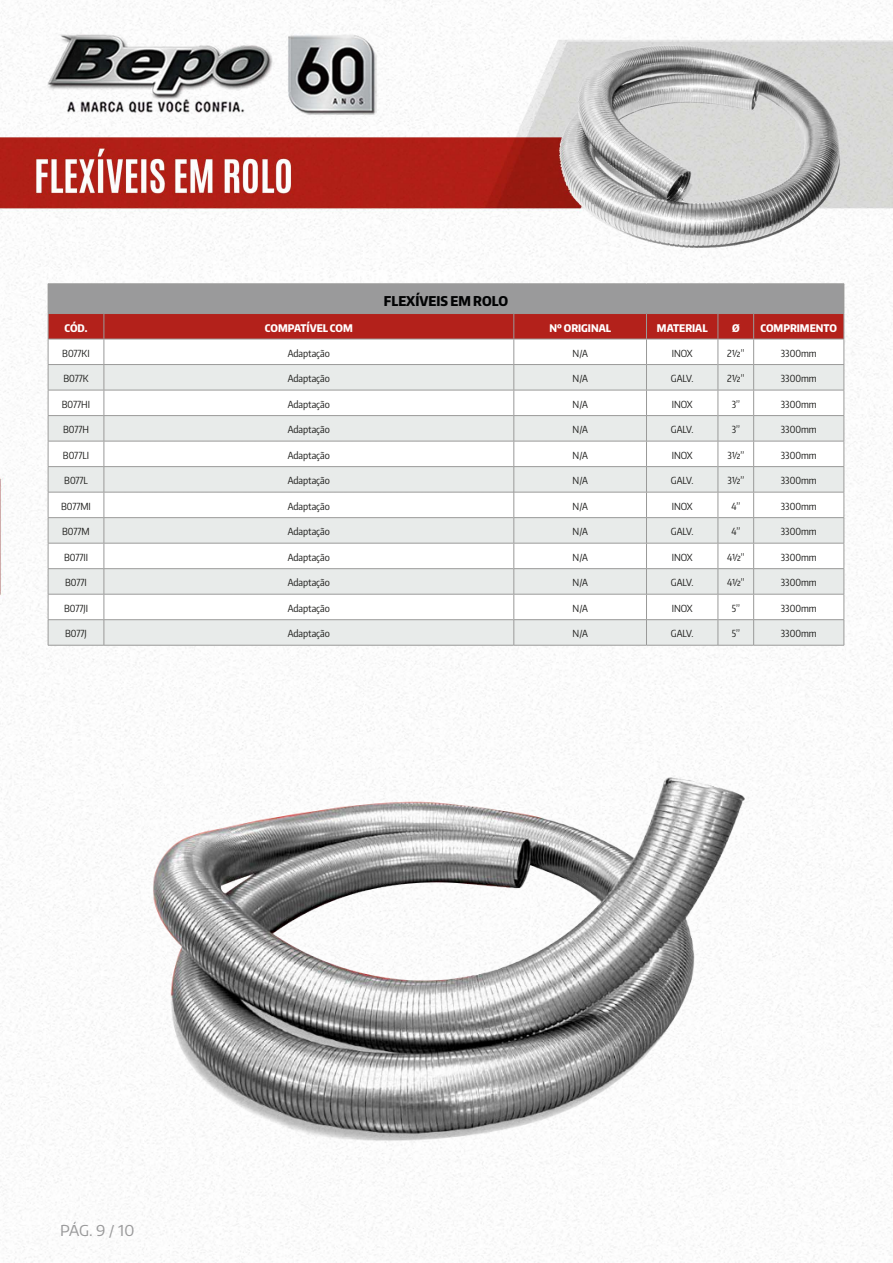
<style>
.page{position:relative;width:893px;height:1263px;background:#fff}
.page>*{position:absolute;margin:0;border:0;box-sizing:border-box;transform-origin:0 0}
.t1{font:15px "Encode Sans Normal";color:#9a9a9b}
.t2{font:800 13.5px "Encode Sans Condensed";color:#020304}
.t3{font:800 10.5px "Encode Sans Condensed";color:#fff}
.t4{font:9.75px "Encode Sans Condensed";color:#1d1d1b}
</style>
<div class="page">
<img style="left:0;top:0;width:893px;height:1263px">
<hr style="left:48px;top:283px;width:56px;height:1px;background:#9a9a99">
<hr style="left:104px;top:283px;width:410px;height:1px;background:#9a9a99">
<hr style="left:514px;top:283px;width:132px;height:1px;background:#9a9a99">
<hr style="left:646px;top:283px;width:72px;height:1px;background:#9a9a99">
<hr style="left:718px;top:283px;width:36px;height:1px;background:#9a9a99">
<hr style="left:754px;top:283px;width:90px;height:1px;background:#9a9a99">
<hr style="left:48px;top:645px;width:56px;height:1px;background:#9a9a99">
<hr style="left:104px;top:645px;width:410px;height:1px;background:#9a9a99">
<hr style="left:514px;top:645px;width:132px;height:1px;background:#9a9a99">
<svg style="left:48px;top:284px;width:797px;height:361px"></svg>
<hr style="left:647px;top:619px;width:71px;height:1px;background:#9a9a99">
<hr style="left:646px;top:645px;width:72px;height:1px;background:#9a9a99">
<hr style="left:718px;top:619px;width:35px;height:1px;background:#9a9a99">
<hr style="left:718px;top:645px;width:36px;height:1px;background:#9a9a99">
<hr style="left:754px;top:645px;width:90px;height:1px;background:#9a9a99">
<img style="left:140px;top:740px;width:617px;height:438px">
<p class="t2" style="left:384px;top:292px;width:126px">FLEXÍVEIS EM ROLO</p>
<p class="t3" style="left:65px;top:321px;width:24px">CÓD.</p>
<p class="t3" style="left:265px;top:321px;width:89px">COMPATÍVEL COM</p>
<p class="t3" style="left:549px;top:321px;width:63px">Nº ORIGINAL</p>
<p class="t3" style="left:657px;top:321px;width:52px">MATERIAL</p>
<p class="t3" style="left:732px;top:321px;width:9px">Ø</p>
<p class="t3" style="left:760px;top:321px;width:78px">COMPRIMENTO</p>
<p class="t4" style="left:62px;top:347px;width:29px">B077KI</p>
<p class="t4" style="left:288px;top:347px;width:44px">Adaptação</p>
<p class="t4" style="left:573px;top:347px;width:17px">N/A</p>
<p class="t4" style="left:672px;top:347px;width:23px">INOX</p>
<p class="t4" style="left:727px;top:347px;width:19px">2½”</p>
<p class="t4" style="left:781px;top:347px;width:37px">3300mm</p>
<p class="t4" style="left:63px;top:372px;width:27px">B077K</p>
<p class="t4" style="left:288px;top:372px;width:44px">Adaptação</p>
<p class="t4" style="left:573px;top:372px;width:17px">N/A</p>
<p class="t4" style="left:671px;top:372px;width:24px">GALV.</p>
<p class="t4" style="left:727px;top:372px;width:19px">2½”</p>
<p class="t4" style="left:781px;top:372px;width:37px">3300mm</p>
<p class="t4" style="left:62px;top:398px;width:30px">B077HI</p>
<p class="t4" style="left:288px;top:398px;width:44px">Adaptação</p>
<p class="t4" style="left:573px;top:398px;width:17px">N/A</p>
<p class="t4" style="left:672px;top:398px;width:23px">INOX</p>
<p class="t4" style="left:732px;top:398px;width:10px">3”</p>
<p class="t4" style="left:781px;top:398px;width:37px">3300mm</p>
<p class="t4" style="left:63px;top:423px;width:27px">B077H</p>
<p class="t4" style="left:288px;top:423px;width:44px">Adaptação</p>
<p class="t4" style="left:573px;top:423px;width:17px">N/A</p>
<p class="t4" style="left:671px;top:423px;width:24px">GALV.</p>
<p class="t4" style="left:732px;top:423px;width:10px">3”</p>
<p class="t4" style="left:781px;top:423px;width:37px">3300mm</p>
<p class="t4" style="left:63px;top:449px;width:28px">B077LI</p>
<p class="t4" style="left:288px;top:449px;width:44px">Adaptação</p>
<p class="t4" style="left:573px;top:449px;width:17px">N/A</p>
<p class="t4" style="left:672px;top:449px;width:23px">INOX</p>
<p class="t4" style="left:727px;top:449px;width:18px">3½”</p>
<p class="t4" style="left:781px;top:449px;width:37px">3300mm</p>
<p class="t4" style="left:64px;top:474px;width:25px">B077L</p>
<p class="t4" style="left:288px;top:474px;width:44px">Adaptação</p>
<p class="t4" style="left:573px;top:474px;width:17px">N/A</p>
<p class="t4" style="left:671px;top:474px;width:24px">GALV.</p>
<p class="t4" style="left:727px;top:474px;width:18px">3½”</p>
<p class="t4" style="left:781px;top:474px;width:37px">3300mm</p>
<p class="t4" style="left:61px;top:500px;width:31px">B077MI</p>
<p class="t4" style="left:288px;top:500px;width:44px">Adaptação</p>
<p class="t4" style="left:573px;top:500px;width:17px">N/A</p>
<p class="t4" style="left:672px;top:500px;width:23px">INOX</p>
<p class="t4" style="left:731px;top:500px;width:10px">4”</p>
<p class="t4" style="left:781px;top:500px;width:37px">3300mm</p>
<p class="t4" style="left:62px;top:525px;width:29px">B077M</p>
<p class="t4" style="left:288px;top:525px;width:44px">Adaptação</p>
<p class="t4" style="left:573px;top:525px;width:17px">N/A</p>
<p class="t4" style="left:671px;top:525px;width:24px">GALV.</p>
<p class="t4" style="left:731px;top:525px;width:10px">4”</p>
<p class="t4" style="left:781px;top:525px;width:37px">3300mm</p>
<p class="t4" style="left:64px;top:551px;width:25px">B077II</p>
<p class="t4" style="left:288px;top:551px;width:44px">Adaptação</p>
<p class="t4" style="left:573px;top:551px;width:17px">N/A</p>
<p class="t4" style="left:672px;top:551px;width:23px">INOX</p>
<p class="t4" style="left:727px;top:551px;width:19px">4½”</p>
<p class="t4" style="left:781px;top:551px;width:37px">3300mm</p>
<p class="t4" style="left:65px;top:576px;width:23px">B077I</p>
<p class="t4" style="left:288px;top:576px;width:44px">Adaptação</p>
<p class="t4" style="left:573px;top:576px;width:17px">N/A</p>
<p class="t4" style="left:671px;top:576px;width:24px">GALV.</p>
<p class="t4" style="left:727px;top:576px;width:19px">4½”</p>
<p class="t4" style="left:781px;top:576px;width:37px">3300mm</p>
<p class="t4" style="left:64px;top:602px;width:25px">B077JI</p>
<p class="t4" style="left:288px;top:602px;width:44px">Adaptação</p>
<p class="t4" style="left:573px;top:602px;width:17px">N/A</p>
<p class="t4" style="left:672px;top:602px;width:23px">INOX</p>
<p class="t4" style="left:732px;top:602px;width:10px">5”</p>
<p class="t4" style="left:781px;top:602px;width:37px">3300mm</p>
<p class="t4" style="left:65px;top:627px;width:23px">B077J</p>
<p class="t4" style="left:288px;top:627px;width:44px">Adaptação</p>
<p class="t4" style="left:573px;top:627px;width:17px">N/A</p>
<p class="t4" style="left:671px;top:627px;width:24px">GALV.</p>
<p class="t4" style="left:732px;top:627px;width:10px">5”</p>
<p class="t4" style="left:781px;top:627px;width:37px">3300mm</p>
<p class="t1" style="left:60px;top:1220px;width:76px">PÁG. 9 / 10</p>
</div>
